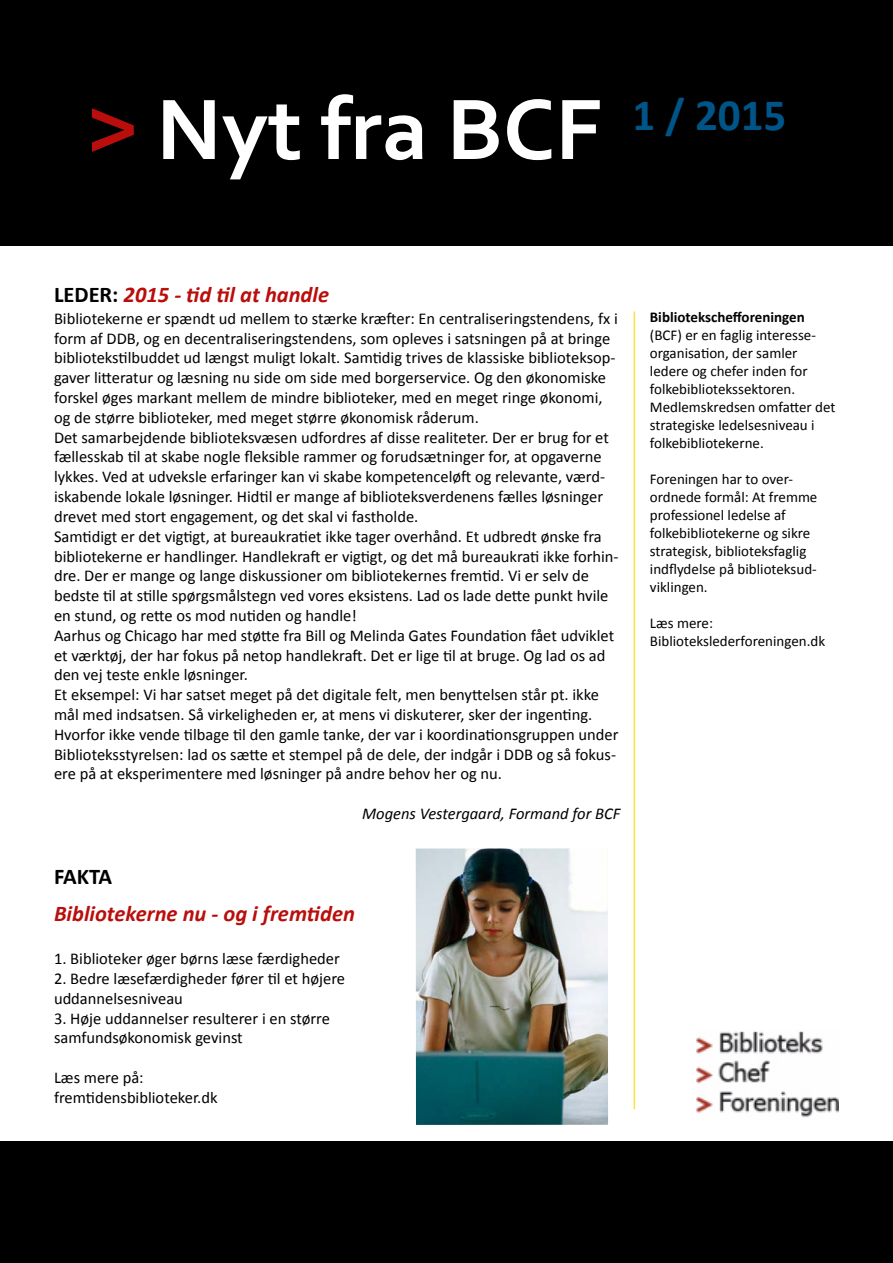
<style>
.page{position:relative;width:893px;height:1263px;background:#fff}
.page>*{position:absolute;margin:0;border:0;box-sizing:border-box;transform-origin:0 0}
.t1{font:700 90px "Corbel";color:#fff}
.t2{font:75px "Blackoak Std";color:#b90e0c}
.t3{font:700 45px "Calibri";color:#058}
.t4{font:italic 700 22.5px "Calibri";color:#b90e0c}
.t5{font:700 22.5px "Calibri";letter-spacing:-.03em;color:#000}
.t6{font:16.5px/19.8px "Calibri";color:#000}
.t7{font:italic 16.5px "Calibri";color:#000}
.t8{font:15px/18px "Calibri";color:#000}
.t9{font:700 15px "Calibri";color:#000}
.s1{font-style:normal;color:#000}
</style>
<div class="page">
<div style="left:0;top:0;width:893px;height:246px;background:#000"></div>
<div style="left:0;top:1142px;width:893px;height:121px;background:#000"></div>
<img style="left:696px;top:1031px;width:143px;height:87px">
<hr style="left:634px;top:311px;width:1px;height:798px;background:#ffe238">
<img style="left:416px;top:848px;width:192px;height:277px">
<h1 class="t1" style="left:156px;top:73px;width:447px">Nyt fra BCF</h1>
<h2 class="t2" style="left:88px;top:74px;width:51px">&gt;</h2>
<h3 class="t3" style="left:632px;top:86px;width:155px">1 / 2015</h3>
<h3 class="t4" style="left:54px;top:280px;width:277px"><span class="s1">LEDER:</span> 2015 - tid til at handle</h3>
<p class="t6" style="left:54px;top:309px;width:566px">Bibliotekerne er spændt ud mellem to stærke kræfter: En centraliseringstendens, fx i form af DDB, og en decentraliseringstendens, som opleves i satsningen på at bringe bibliotekstilbuddet ud længst muligt lokalt. Samtidig trives de klassiske biblioteksop&shy;gaver litteratur og læsning nu side om side med borgerservice. Og den økonomiske forskel øges markant mellem de mindre biblioteker, med en meget ringe økonomi, og de større biblioteker, med meget større økonomisk råderum.<br>Det samarbejdende biblioteksvæsen udfordres af disse realiteter. Der er brug for et fællesskab til at skabe nogle fleksible rammer og forudsætninger for, at opgaverne lykkes. Ved at udveksle erfaringer kan vi skabe kompetenceløft og relevante, værd&shy;iskabende lokale løsninger. Hidtil er mange af biblioteksverdenens fælles løsninger drevet med stort engagement, og det skal vi fastholde.<br>Samtidigt er det vigtigt, at bureaukratiet ikke tager overhånd. Et udbredt ønske fra bibliotekerne er handlinger. Handlekraft er vigtigt, og det må bureaukrati ikke forhin&shy;dre. Der er mange og lange diskussioner om bibliotekernes fremtid. Vi er selv de bedste til at stille spørgsmålstegn ved vores eksistens. Lad os lade dette punkt hvile en stund, og rette os mod nutiden og handle!<br>Aarhus og Chicago har med støtte fra Bill og Melinda Gates Foundation fået udviklet et værktøj, der har fokus på netop handlekraft. Det er lige til at bruge. Og lad os ad den vej teste enkle løsninger.<br>Et eksempel: Vi har satset meget på det digitale felt, men benyttelsen står pt. ikke mål med indsatsen. Så virkeligheden er, at mens vi diskuterer, sker der ingenting.<br>Hvorfor ikke vende tilbage til den gamle tanke, der var i koordinationsgruppen under Biblioteksstyrelsen: lad os sætte et stempel på de dele, der indgår i DDB og så fokus&shy;ere på at eksperimentere med løsninger på andre behov her og nu.</p>
<p class="t7" style="left:362px;top:802px;width:260px">Mogens Vestergaard, Formand for BCF</p>
<h3 class="t5" style="left:54px;top:862px;width:59px">FAKTA</h3>
<h3 class="t4" style="left:54px;top:899px;width:302px">Bibliotekerne nu - og i fremtiden</h3>
<p class="t6" style="left:54px;top:949px;width:287px">1. Biblioteker øger børns læse færdigheder</p>
<p class="t6" style="left:54px;top:969px;width:293px">2. Bedre læsefærdigheder fører til et højere uddannelsesniveau</p>
<p class="t6" style="left:54px;top:1008px;width:277px">3. Høje uddannelser resulterer i en større samfundsøkonomisk gevinst</p>
<p class="t6" style="left:54px;top:1068px;width:165px">Læs mere på: fremtidensbiblioteker.dk</p>
<p class="t9" style="left:650px;top:307px;width:156px">Bibliotekschefforeningen</p>
<p class="t8" style="left:650px;top:326px;width:187px">(BCF) er en faglig interesse&shy;organisation, der samler ledere og chefer inden for folkebibliotekssektoren.<br>Medlemskredsen omfatter det strategiske ledelsesniveau i folkebibliotekerne.</p>
<p class="t8" style="left:650px;top:470px;width:169px">Foreningen har to over&shy;ordnede formål: At fremme professionel ledelse af folkebibliotekerne og sikre strategisk, biblioteksfaglig indflydelse på biblioteksud&shy;viklingen.</p>
<p class="t8" style="left:650px;top:614px;width:177px">Læs mere:<br>Bibliotekslederforeningen.dk</p>
</div>
